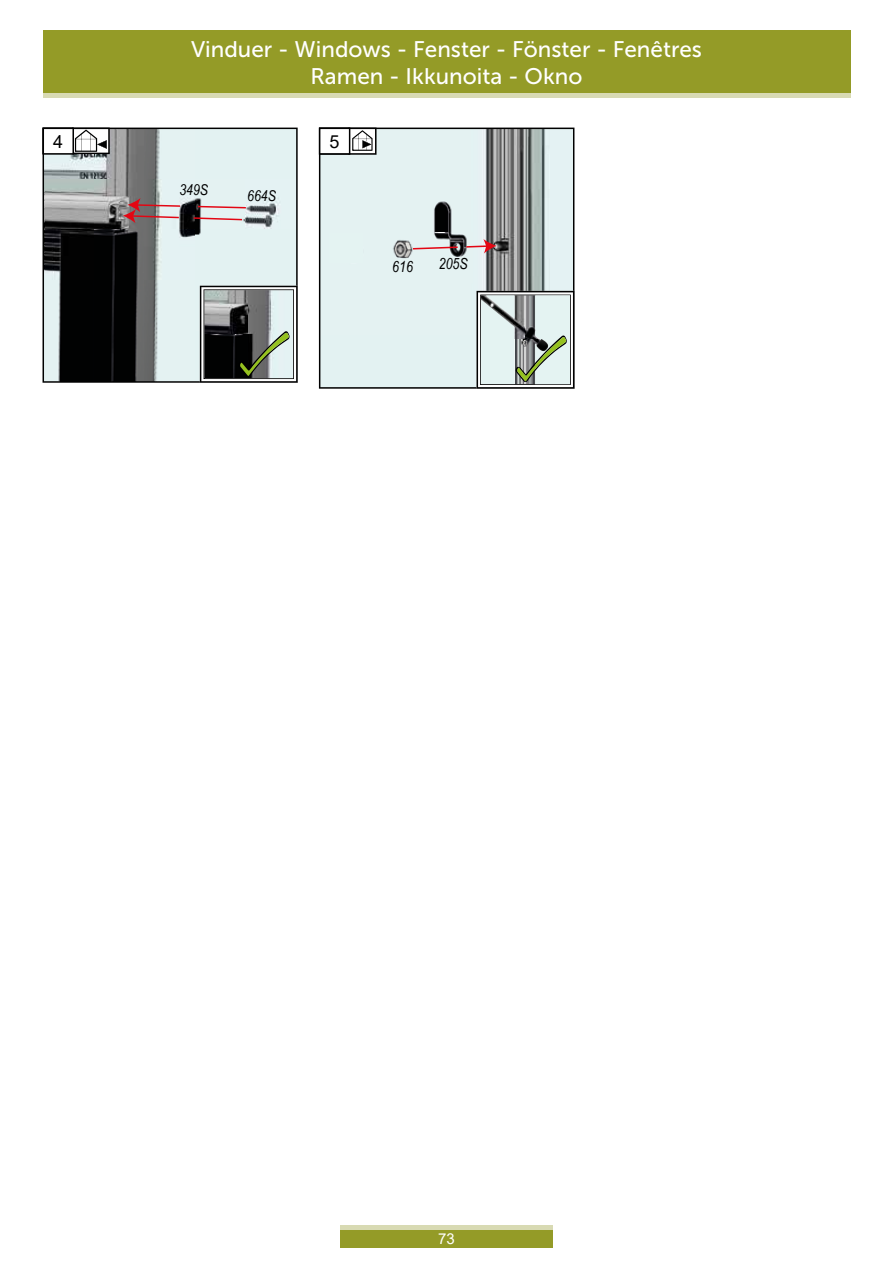
<style>
.page{position:relative;width:893px;height:1263px;background:#fff}
.page>*{position:absolute;margin:0;border:0;box-sizing:border-box;transform-origin:0 0}
.t1{font:22.5px/27px "Museo Sans 500";color:#fff;text-align:center}
.t2{font:18px "Arial";color:#000}
.t3{font:italic 15.15px "Arial Narrow";color:#000}
.t4{font:15px "Arial";color:#fff}
.t5{font:italic 14.85px "Arial Narrow";color:#000}
</style>
<div class="page">
<div style="left:43px;top:30px;width:807px;height:64px;background:#949b27"></div>
<hr style="left:43px;top:94px;width:807px;height:4px;background:#d8dab3">
<div style="left:340px;top:1228px;width:213px;height:20px;background:#949b27"></div>
<div style="left:340px;top:1225px;width:213px;height:5px;background:#d8dab3"></div>
<svg style="left:43px;top:128px;width:255px;height:255px;background:#919999"></svg>
<svg style="left:200px;top:286px;width:98px;height:97px;background:#727773"></svg>
<svg style="left:198px;top:206px;width:48px;height:2px"></svg>
<svg style="left:123px;top:198px;width:57px;height:25px"></svg>
<svg style="left:194px;top:217px;width:48px;height:3px"></svg>
<svg style="left:319px;top:128px;width:255px;height:261px;background:#cbd7d7"></svg>
<svg style="left:413px;top:246px;width:45px;height:4px"></svg>
<svg style="left:466px;top:239px;width:31px;height:14px"></svg>
<div style="left:329px;top:234px;width:33px;height:29px;background:#e4f3f2"></div>
<svg style="left:476px;top:291px;width:98px;height:98px;background:#b4beb9"></svg>
<svg style="left:43px;top:128px;width:67px;height:27px"></svg>
<svg style="left:319px;top:128px;width:57px;height:27px"></svg>
<p class="t1" style="left:191px;top:35px;width:512px">Vinduer - Windows - Fenster - Fönster - Fenêtres<br>Ramen - Ikkunoita - Okno</p>
<p class="t2" style="left:53px;top:129px;width:12px">4</p>
<p class="t2" style="left:330px;top:129px;width:12px">5</p>
<p class="t5" style="left:179px;top:179px;width:30px">349S</p>
<p class="t5" style="left:247px;top:185px;width:30px">664S</p>
<p class="t3" style="left:392px;top:256px;width:22px">616</p>
<p class="t3" style="left:439px;top:253px;width:30px">205S</p>
<p class="t4" style="left:438px;top:1228px;width:18px">73</p>
</div>
